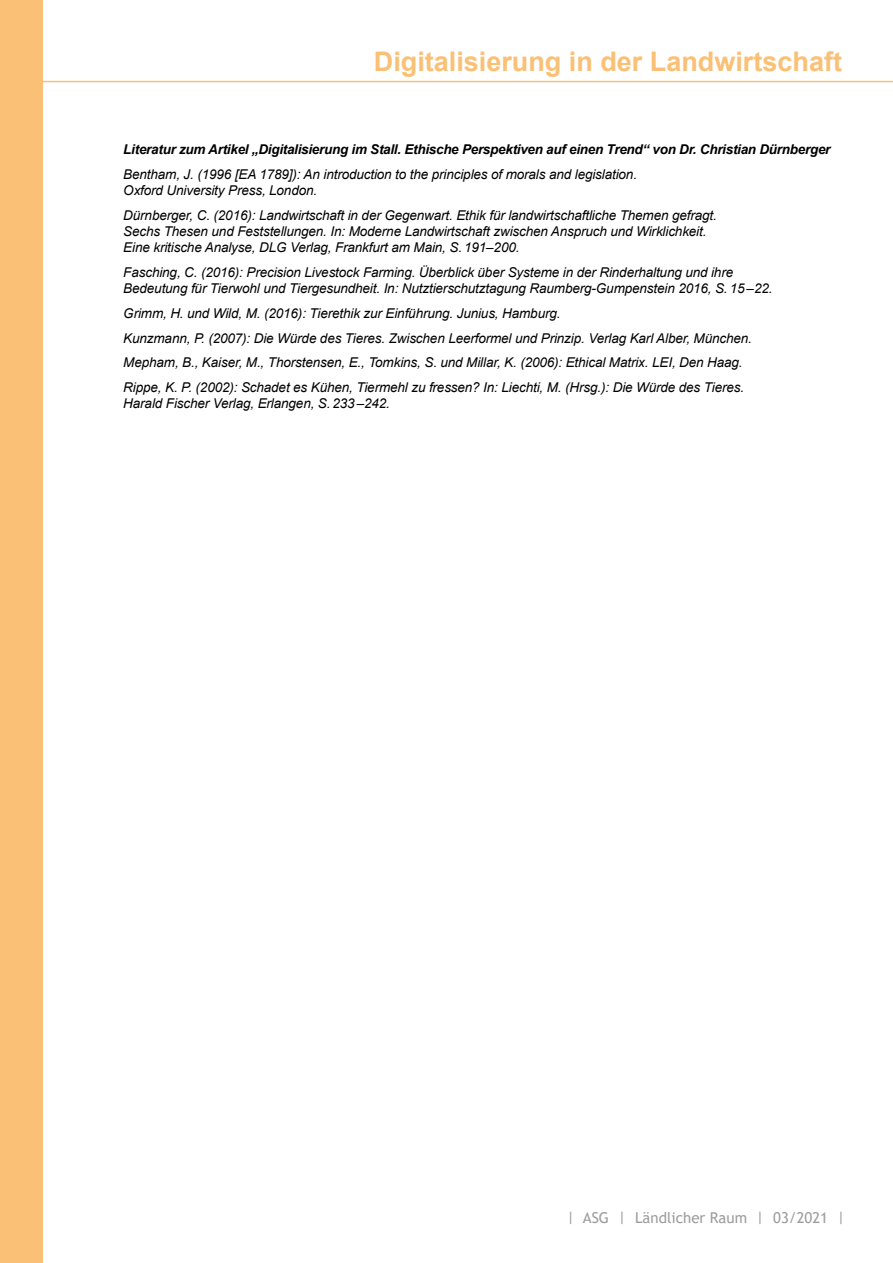
<style>
.page{position:relative;width:893px;height:1263px;background:#fff}
.page>*{position:absolute;margin:0;border:0;box-sizing:border-box;transform-origin:0 0}
.t1{font:700 27px "Arial";color:#fac075}
.t2{font:15px "Trebuchet MS";color:#9d9d9c}
.t3{font:italic 13.5px/16.2px "Arial";letter-spacing:-.01em;color:#000}
.t4{font:italic 700 13.5px "Arial";letter-spacing:-.02em;color:#000}
</style>
<div class="page">
<div style="left:0;top:0;width:43px;height:1263px;background:#fac075"></div>
<hr style="left:0;top:81px;width:893px;height:1px;background:#fac075">
<h1 class="t1" style="left:374px;top:42px;width:470px">Digitalisierung in der Landwirtschaft</h1>
<p class="t4" style="left:123px;top:141px;width:709px">Literatur zum Artikel „Digitalisierung im Stall. Ethische Perspektiven auf einen Trend“ von Dr. Christian Dürnberger</p>
<p class="t3" style="left:123px;top:166px;width:515px">Bentham, J. (1996 [EA 1789]): An introduction to the principles of morals and legislation.<br>Oxford University Press, London.</p>
<p class="t3" style="left:123px;top:207px;width:595px">Dürnberger, C. (2016): Landwirtschaft in der Gegenwart. Ethik für landwirtschaftliche Themen gefragt.<br>Sechs Thesen und Feststellungen. In: Moderne Landwirtschaft zwischen Anspruch und Wirklichkeit.<br>Eine kritische Analyse, DLG Verlag, Frankfurt am Main, S. 191–200.</p>
<p class="t3" style="left:123px;top:264px;width:651px">Fasching, C. (2016): Precision Livestock Farming. Überblick über Systeme in der Rinderhaltung und ihre<br>Bedeutung für Tierwohl und Tiergesundheit. In: Nutztierschutztagung Raumberg-Gumpenstein 2016, S. 15 –22.</p>
<p class="t3" style="left:123px;top:301px;width:630px;line-height:24.8px">Grimm, H. und Wild, M. (2016): Tierethik zur Einführung. Junius, Hamburg.<br>Kunzmann, P. (2007): Die Würde des Tieres. Zwischen Leerformel und Prinzip. Verlag Karl Alber, München.<br>Mepham, B., Kaiser, M., Thorstensen, E., Tomkins, S. und Millar, K. (2006): Ethical Matrix. LEI, Den Haag.<br>Rippe, K. P. (2002): Schadet es Kühen, Tiermehl zu fressen? In: Liechti, M. (Hrsg.): Die Würde des Tieres.</p>
<p class="t3" style="left:123px;top:396px;width:268px">Harald Fischer Verlag, Erlangen, S. 233 –242.</p>
<p class="t2" style="left:567px;top:1208px;width:280px">| ASG | Ländlicher Raum | 03/2021 |</p>
</div>
